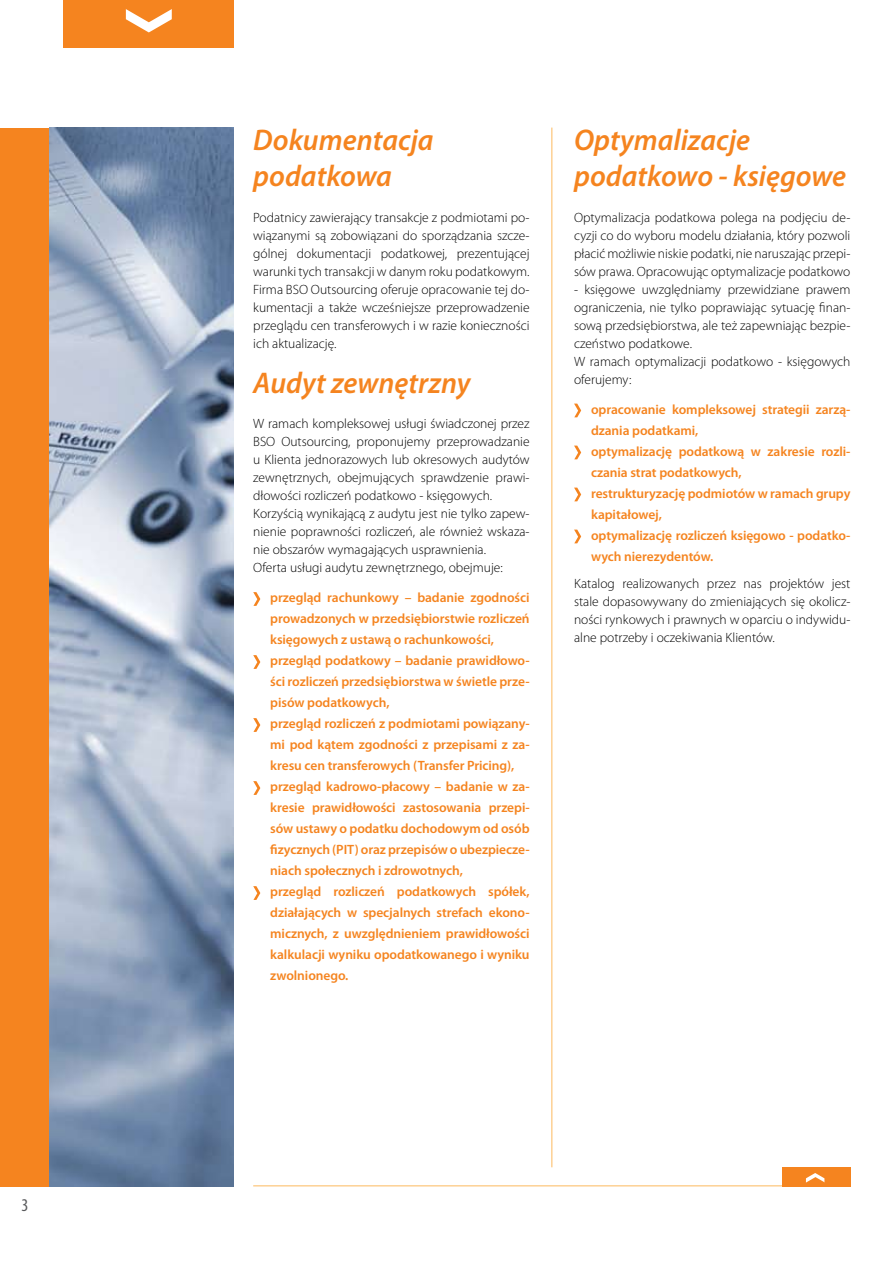
<style>
.page{position:relative;width:893px;height:1263px;background:#fff}
.page>*{position:absolute;margin:0;border:0;box-sizing:border-box;transform-origin:0 0}
.t1{font:italic 600 30px/36px "Myriad Pro";color:#f5841f}
.t2{font:condensed 18px "Myriad Pro";color:#58595b}
.t3{font:300 13.5px/18px "Myriad Pro";color:#000;text-align:justify}
.t4{font:600 13.5px/21px "Myriad Pro";letter-spacing:-.005em;color:#f5841f}
</style>
<div class="page">
<div style="left:0;top:128px;width:50px;height:1058px;background:#f5841f"></div>
<svg style="left:253px;top:592px;width:7px;height:14px"></svg>
<svg style="left:253px;top:655px;width:7px;height:14px"></svg>
<svg style="left:253px;top:718px;width:7px;height:14px"></svg>
<svg style="left:253px;top:781px;width:7px;height:14px"></svg>
<svg style="left:253px;top:886px;width:7px;height:14px"></svg>
<svg style="left:574px;top:404px;width:7px;height:13px"></svg>
<svg style="left:574px;top:446px;width:7px;height:13px"></svg>
<svg style="left:574px;top:488px;width:7px;height:13px"></svg>
<svg style="left:574px;top:530px;width:7px;height:13px"></svg>
<hr style="left:551px;top:128px;width:1px;height:1039px;background:#fdc578">
<hr style="left:253px;top:1185px;width:597px;height:1px;background:#fdc578">
<div style="left:782px;top:1167px;width:68px;height:19px;background:#f5841f"></div>
<svg style="left:806px;top:1173px;width:19px;height:10px"></svg>
<div style="left:64px;top:0;width:170px;height:47px;background:#f5841f"></div>
<svg style="left:125px;top:9px;width:47px;height:23px"></svg>
<img style="left:50px;top:128px;width:184px;height:1058px">
<h2 class="t2" style="left:22px;top:1194px;width:8px">3</h2>
<h1 class="t1" style="left:253px;top:121px;width:182px">Dokumentacja podatkowa</h1>
<p class="t3" style="left:253px;top:208px;width:278px">Podatnicy zawierający transakcje z podmiotami po&shy;wiązanymi są zobowiązani do sporządzania szcze&shy;gólnej dokumentacji podatkowej, prezentującej warunki tych transakcji w danym roku podatkowym.<br>Firma BSO Outsourcing oferuje opracowanie tej do&shy;kumentacji a także wcześniejsze przeprowadzenie przeglądu cen transferowych i w razie konieczności ich aktualizację.</p>
<h1 class="t1" style="left:253px;top:364px;width:219px">Audyt zewnętrzny</h1>
<p class="t3" style="left:253px;top:414px;width:278px;text-align:left">W ramach kompleksowej usługi świadczonej przez BSO Outsourcing, proponujemy przeprowadzanie u Klienta jednorazowych lub okresowych audytów zewnętrznych, obejmujących sprawdzenie prawi&shy;dłowości rozliczeń podatkowo - księgowych.<br>Korzyścią wynikającą z audytu jest nie tylko zapew&shy;nienie poprawności rozliczeń, ale również wskaza&shy;nie obszarów wymagających usprawnienia.<br>Oferta usługi audytu zewnętrznego, obejmuje:</p>
<p class="t4" style="left:270px;top:587px;width:261px">przegląd rachunkowy – badanie zgodności prowadzonych w przedsiębiorstwie rozliczeń księgowych z ustawą o rachunkowości, przegląd podatkowy – badanie prawidłowo&shy;ści rozliczeń przedsiębiorstwa w świetle prze&shy;pisów podatkowych,<br>przegląd rozliczeń z podmiotami powiązany&shy;mi pod kątem zgodności z przepisami z za&shy;kresu cen transferowych (Transfer Pricing), przegląd kadrowo-płacowy – badanie w za&shy;kresie prawidłowości zastosowania przepi&shy;sów ustawy o podatku dochodowym od osób fizycznych (PIT) oraz przepisów o ubezpiecze&shy;niach społecznych i zdrowotnych,<br>przegląd rozliczeń podatkowych spółek, działających w specjalnych strefach ekono&shy;micznych, z uwzględnieniem prawidłowości kalkulacji wyniku opodatkowanego i wyniku zwolnionego.</p>
<h1 class="t1" style="left:574px;top:121px;width:274px">Optymalizacje podatkowo - księgowe</h1>
<p class="t3" style="left:574px;top:208px;width:278px">Optymalizacja podatkowa polega na podjęciu de&shy;cyzji co do wyboru modelu działania, który pozwoli płacić możliwie niskie podatki, nie naruszając przepi&shy;sów prawa. Opracowując optymalizacje podatkowo</p>
<p class="t3" style="left:574px;top:280px;width:278px;text-align:left">- księgowe uwzględniamy przewidziane prawem ograniczenia, nie tylko poprawiając sytuację finan&shy;sową przedsiębiorstwa, ale też zapewniając bezpie&shy;czeństwo podatkowe.<br>W ramach optymalizacji podatkowo - księgowych oferujemy:</p>
<p class="t4" style="left:591px;top:398px;width:261px">opracowanie kompleksowej strategii zarzą&shy;dzania podatkami,<br>optymalizację podatkową w zakresie rozli&shy;czania strat podatkowych,<br>restrukturyzację podmiotów w ramach grupy kapitałowej,<br>optymalizację rozliczeń księgowo - podatko&shy;wych nierezydentów.</p>
<p class="t3" style="left:574px;top:574px;width:278px">Katalog realizowanych przez nas projektów jest stale dopasowywany do zmieniających się okolicz&shy;ności rynkowych i prawnych w oparciu o indywidu&shy;alne potrzeby i oczekiwania Klientów.</p>
</div>
